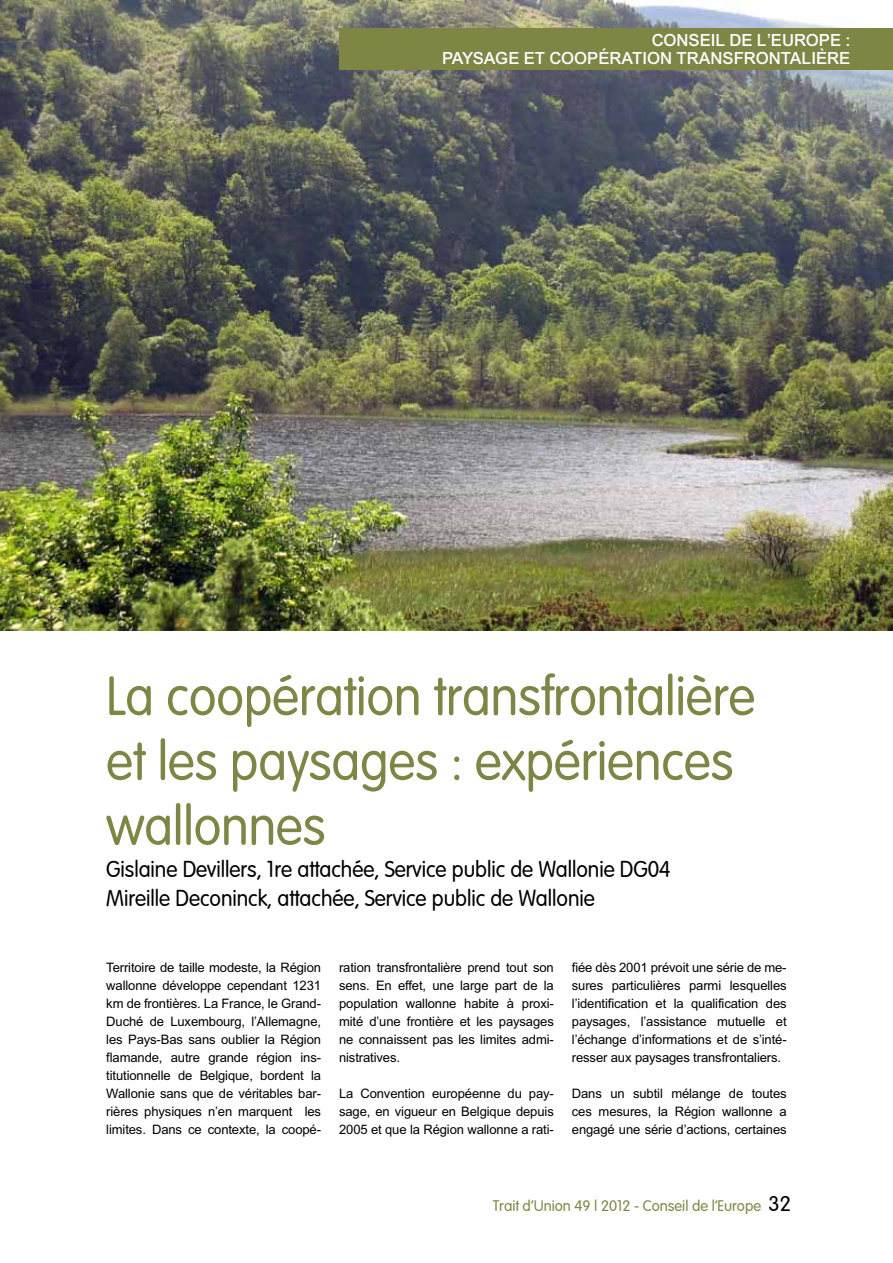
<style>
.page{position:relative;width:893px;height:1263px;background:#fff}
.page>*{position:absolute;margin:0;border:0;box-sizing:border-box;transform-origin:0 0}
.t1{font:54px/64.8px "Vogue Plain";color:#7f8645;scale:.95 1}
.t2{font:22.5px/29.2px "Vogue Plain";color:#000;scale:.95 1}
.t3{font:18px "Arial Bld";letter-spacing:.025em;color:#fff}
.t4{font:15px "Vogue Plain";color:#7f8645}
.t5{font:13.05px/18px "Arial";letter-spacing:-.01em;color:#000;text-align:justify}
.s1{font-size:21px;color:#000}
</style>
<div class="page">
<img style="left:0;top:0;width:893px;height:631px">
<div style="left:339px;top:28px;width:554px;height:42px;background:#7f8645"></div>
<h3 class="t3" style="left:652px;top:28px;width:35px">CONSEILDEL</h3>
<h3 class="t3" style="left:767px;top:28px;width:85px">’EUROPE :</h3>
<h3 class="t3" style="left:442px;top:46px;width:257px">PAYSAGEET COOPÉRATION TRANSFR</h3>
<h3 class="t3" style="left:756px;top:46px;width:84px">ONTALI ÈRE</h3>
<h1 class="t1" style="left:106px;top:664px;width:685px">La coopération transfrontalière et les paysages : expériences wallonnes</h1>
<h2 class="t2" style="left:106px;top:854px;width:595px">Gislaine Devillers, 1re attachée, Service public de Wallonie DG04<br>Mireille Deconinck, attachée, Service public de Wallonie</h2>
<p class="t5" style="left:106px;top:959px;width:216px">Territoire de taille modeste, la Région wallonne développe cependant 1231 km de frontières. La France, le Grand-Duché de Luxembourg, l’Allemagne, les Pays-Bas sans oublier la Région flamande, autre grande région ins&shy;titutionnelle de Belgique, bordent la Wallonie sans que de véritables bar&shy;rières physiques n’en marquent les limites. Dans ce contexte, la coopé-</p>
<p class="t5" style="left:339px;top:958px;width:216px">ration transfrontalière prend tout son sens. En effet, une large part de la population wallonne habite à proxi&shy;mité d’une frontière et les paysages ne connaissent pas les limites admi&shy;nistratives.</p>
<p class="t5" style="left:339px;top:1084px;width:216px">La Convention européenne du pay&shy;sage, en vigueur en Belgique depuis 2005 et que la Région wallonne a rati-</p>
<p class="t5" style="left:572px;top:958px;width:216px">fiée dès 2001 prévoit une série de me&shy;sures particulières parmi lesquelles l’identification et la qualification des paysages, l’assistance mutuelle et l’échange d’informations et de s’inté&shy;resser aux paysages transfrontaliers.</p>
<p class="t5" style="left:572px;top:1084px;width:216px">Dans un subtil mélange de toutes ces mesures, la Région wallonne a engagé une série d’actions, certaines</p>
<p class="t4" style="left:493px;top:1197px;width:299px">Trait d’Union 49 | 2012 - Conseil de l’Europe <span class="s1">32</span></p>
</div>
